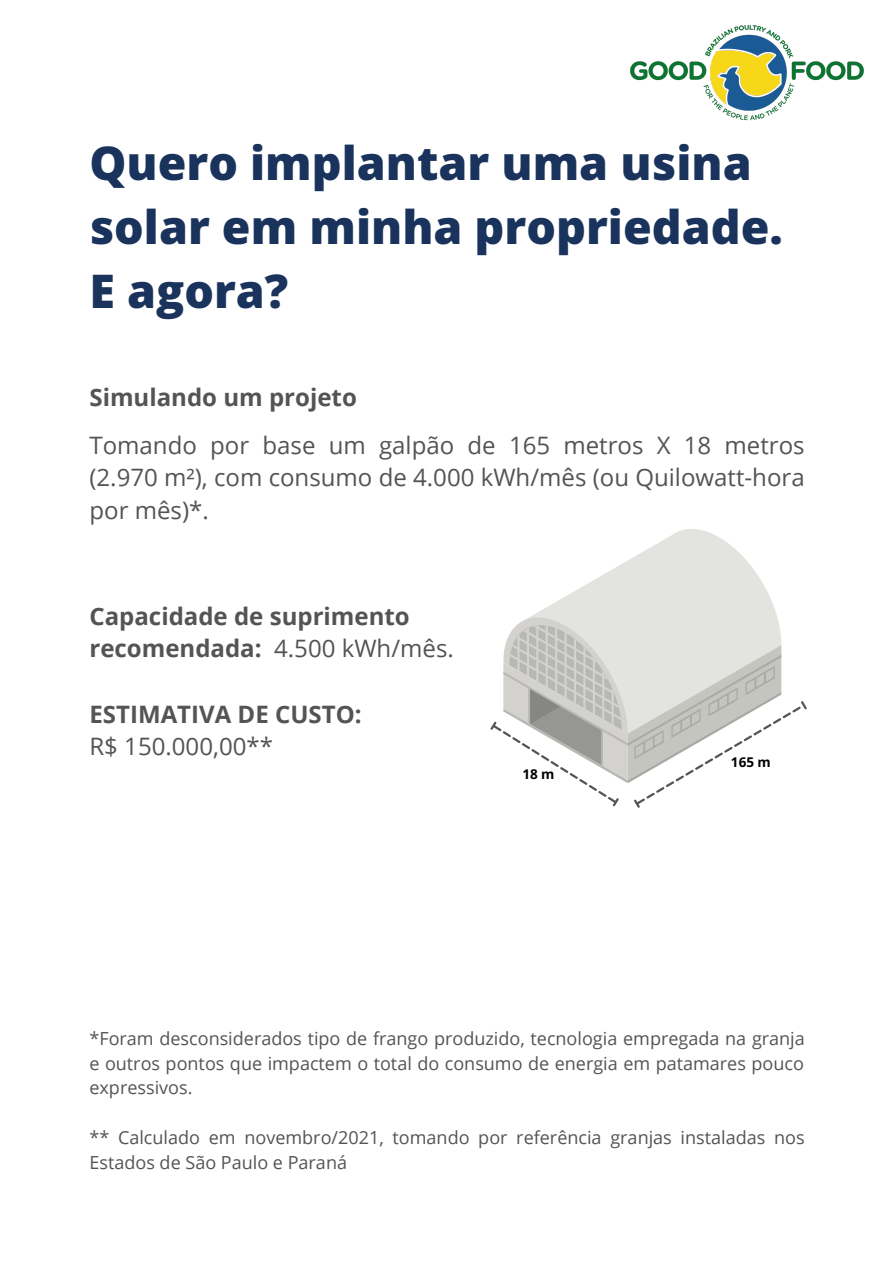
<style>
.page{position:relative;width:894px;height:1264px;background:#fff}
.page>*{position:absolute;margin:0;border:0;box-sizing:border-box;transform-origin:0 0}
.t1{font:800 46.5px/64.2px "Open Sans Hebrew";color:#1a335d}
.t2{font:24px/32.7px "Open Sans";color:#545454;text-align:justify}
.t3{font:700 24px/32.7px "Open Sans";color:#545454}
.t4{font:18px/24.8px "Open Sans";color:#545454;text-align:justify}
.t5{font:700 13.5px "Open Sans Hebrew";color:#000}
.s1{font-weight:400}
</style>
<div class="page">
<img style="left:630px;top:24px;width:234px;height:97px">
<svg style="left:549px;top:529px;width:225px;height:77px;fill:#e3e3e0"></svg>
<svg style="left:490px;top:606px;width:316px;height:202px"></svg>
<p class="t1" style="left:89px;top:130px;width:695px">Quero implantar uma usina solar em minha propriedade.<br>E agora?</p>
<p class="t3" style="left:89px;top:380px;width:269px">Simulando um projeto</p>
<p class="t2" style="left:89px;top:428px;width:716px">Tomando por base um galpão de 165 metros X 18 metros (2.970 m²), com consumo de 4.000 kWh/mês (ou Quilowatt-hora por mês)*.</p>
<p class="t3" style="left:89px;top:599px;width:366px">Capacidade de suprimento recomendada: <span class="s1">4.500 kWh/mês.</span></p>
<p class="t3" style="left:89px;top:697px;width:274px">ESTIMATIVA DE CUSTO:</p>
<p class="t2" style="left:89px;top:729px;width:185px">R$ 150.000,00**</p>
<p class="t5" style="left:522px;top:764px;width:34px">18 m</p>
<p class="t5" style="left:730px;top:752px;width:41px">165 m</p>
<p class="t4" style="left:89px;top:1025px;width:716px">*Foram desconsiderados tipo de frango produzido, tecnologia empregada na granja e outros pontos que impactem o total do consumo de energia em patamares pouco expressivos.</p>
<p class="t4" style="left:89px;top:1124px;width:716px">** Calculado em novembro/2021, tomando por referência granjas instaladas nos<br>Estados de São Paulo e Paraná</p>
</div>
